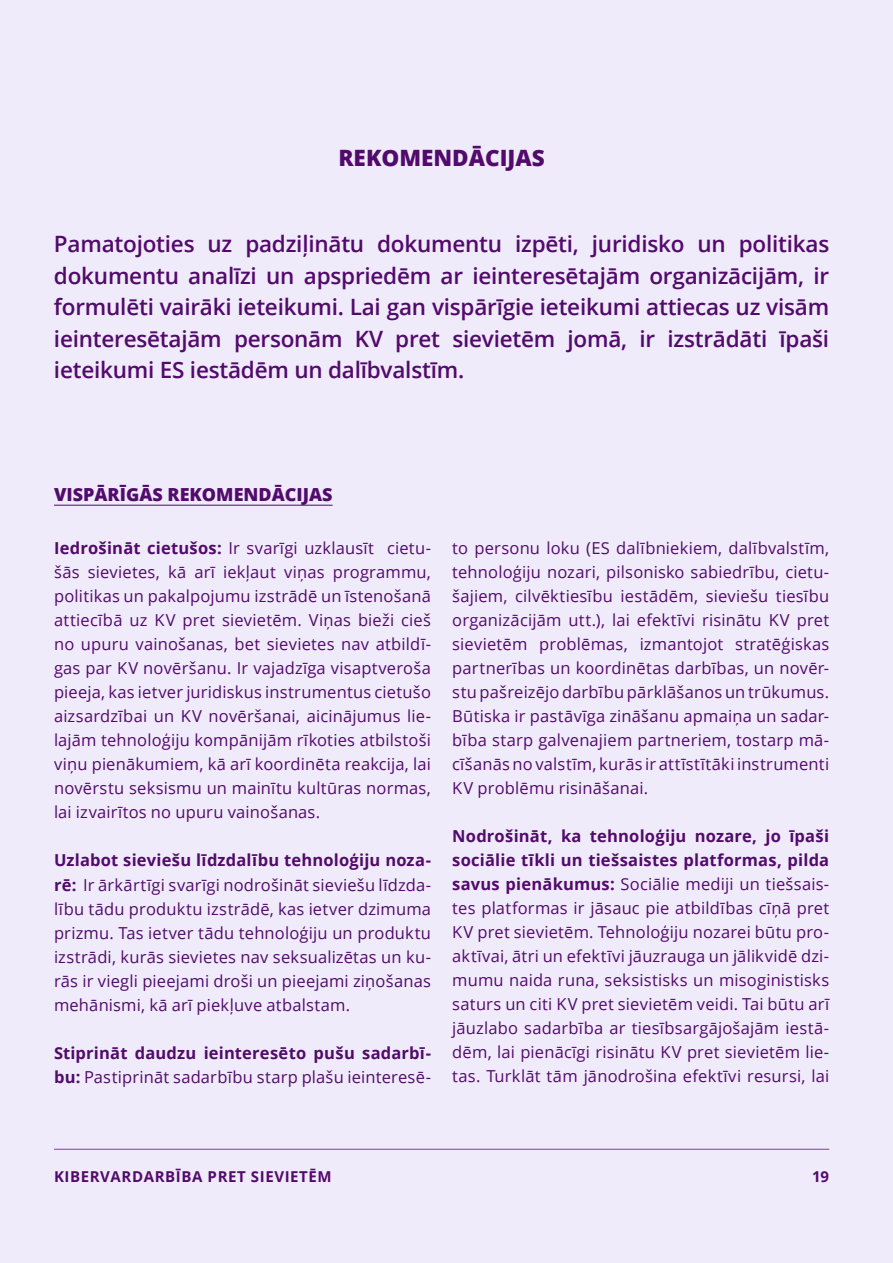
<style>
.page{position:relative;width:893px;height:1263px;background:#efebfb}
.page>*{position:absolute;margin:0;border:0;box-sizing:border-box;transform-origin:0 0}
.t1{font:600 22.5px/31.5px "Open Sans";letter-spacing:-.01em;color:#520a6b;text-align:justify}
.t2{font:800 22.5px "Open Sans";color:#520a6b}
.t3{font:800 18px "Open Sans";color:#520a6b}
.t4{font:16.5px/24px "Open Sans";letter-spacing:.01em;color:#520a6b;text-align:justify}
.t5{font:700 16.5px/24px "Open Sans";letter-spacing:.01em;color:#520a6b}
.t6{font:700 15px "Open Sans";letter-spacing:.04em;color:#520a6b}
.s1{font-weight:700}
.s2{font-weight:400}
</style>
<div class="page">
<hr style="left:54px;top:1149px;width:775px;height:1px;background:#7a3eba">
<hr style="left:54px;top:505px;width:279px;height:1px;background:#520a6b">
<h1 class="t2" style="left:338px;top:141px;width:208px">REKOMENDĀCIJAS</h1>
<p class="t1" style="left:54px;top:228px;width:777px">Pamatojoties uz padziļinātu dokumentu izpēti, juridisko un politikas dokumentu analīzi un apspriedēm ar ieinteresētajām organizācijām, ir formulēti vairāki ieteikumi. Lai gan vispārīgie ieteikumi attiecas uz visām ieinteresētajām personām KV pret sievietēm jomā, ir izstrādāti īpaši ieteikumi ES iestādēm un dalībvalstīm.</p>
<p class="t3" style="left:54px;top:480px;width:280px">VISPĀRĪGĀS REKOMENDĀCIJAS</p>
<p class="t4" style="left:54px;top:536px;width:378px"><span class="s1">Iedrošināt cietušos:</span> Ir svarīgi uzklausīt cietu&shy;šās sievietes, kā arī iekļaut viņas programmu, politikas un pakalpojumu izstrādē un īstenošanā attiecībā uz KV pret sievietēm. Viņas bieži cieš no upuru vainošanas, bet sievietes nav atbildī&shy;gas par KV novēršanu. Ir vajadzīga visaptveroša pieeja, kas ietver juridiskus instrumentus cietušo aizsardzībai un KV novēršanai, aicinājumus lie&shy;lajām tehnoloģiju kompānijām rīkoties atbilstoši viņu pienākumiem, kā arī koordinēta reakcija, lai novērstu seksismu un mainītu kultūras normas, lai izvairītos no upuru vainošanas.</p>
<p class="t4" style="left:54px;top:848px;width:378px"><span class="s1">Uzlabot sieviešu līdzdalību tehnoloģiju noza&shy;rē:</span> Ir ārkārtīgi svarīgi nodrošināt sieviešu līdzda&shy;lību tādu produktu izstrādē, kas ietver dzimuma prizmu. Tas ietver tādu tehnoloģiju un produktu izstrādi, kurās sievietes nav seksualizētas un ku&shy;rās ir viegli pieejami droši un pieejami ziņošanas mehānismi, kā arī piekļuve atbalstam.</p>
<p class="t5" style="left:54px;top:1040px;width:378px">Stiprināt daudzu ieinteresēto pušu sadarbī&shy;bu: <span class="s2">Pastiprināt sadarbību starp plašu ieinteresē-</span></p>
<p class="t4" style="left:452px;top:536px;width:378px">to personu loku (ES dalībniekiem, dalībvalstīm, tehnoloģiju nozari, pilsonisko sabiedrību, cietu&shy;šajiem, cilvēktiesību iestādēm, sieviešu tiesību organizācijām utt.), lai efektīvi risinātu KV pret sievietēm problēmas, izmantojot stratēģiskas partnerības un koordinētas darbības, un novēr&shy;stu pašreizējo darbību pārklāšanos un trūkumus.<br>Būtiska ir pastāvīga zināšanu apmaiņa un sadar&shy;bība starp galvenajiem partneriem, tostarp mā&shy;cīšanās no valstīm, kurās ir attīstītāki instrumenti KV problēmu risināšanai.</p>
<p class="t4" style="left:452px;top:824px;width:378px"><span class="s1">Nodrošināt, ka tehnoloģiju nozare, jo īpaši sociālie tīkli un tiešsaistes platformas, pilda savus pienākumus:</span> Sociālie mediji un tiešsais&shy;tes platformas ir jāsauc pie atbildības cīņā pret KV pret sievietēm. Tehnoloģiju nozarei būtu pro&shy;aktīvai, ātri un efektīvi jāuzrauga un jālikvidē dzi&shy;mumu naida runa, seksistisks un misoginistisks saturs un citi KV pret sievietēm veidi. Tai būtu arī jāuzlabo sadarbība ar tiesībsargājošajām iestā&shy;dēm, lai pienācīgi risinātu KV pret sievietēm lie&shy;tas. Turklāt tām jānodrošina efektīvi resursi, lai</p>
<p class="t6" style="left:54px;top:1166px;width:279px">KIBERVARDARBĪBA PRET SIEVIETĒM</p>
<p class="t6" style="left:812px;top:1166px;width:19px">19</p>
</div>
